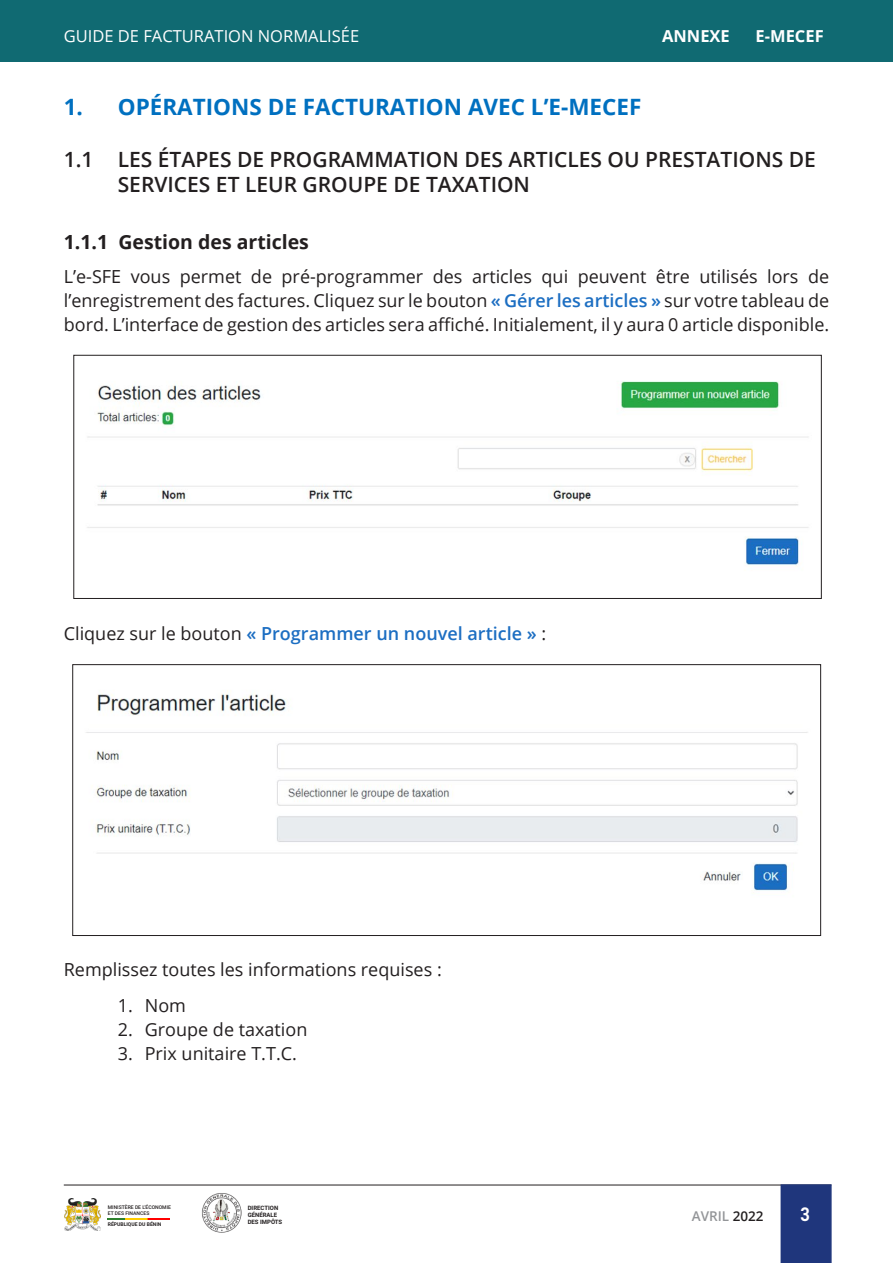
<style>
.page{position:relative;width:893px;height:1263px;background:#fff}
.page>*{position:absolute;margin:0;border:0;box-sizing:border-box;transform-origin:0 0}
.List_Paragraph{font:700 22.5px "Open Sans";color:#0070c0}
.List_Paragraph-2{font:600 21px/25.2px "Open Sans";color:#231f20}
.List_Paragraph-3{font:700 19.5px "Open Sans";color:#231f20}
.t1{font:700 18.9px "Roboto";color:#fff;scale:.87 1}
.t2{font:18px/24px "Open Sans";color:#231f20;text-align:justify}
.t3{font:600 18px "Open Sans";color:#1c6ec2}
.t4{font:16.5px "Open Sans";color:#fff}
.t5{font:700 16.5px "Open Sans";color:#fff}
.t6{font:600 13.5px "Open Sans";color:#939598}
.t7{font:700 6px/7.2px "Roboto";color:#231f20}
.t8{font:500 5.1px/6.4px "Roboto";color:#231f20}
.t9{font:700 5.1px "Roboto";color:#231f20}
.s1{font-weight:600;color:#1c6ec2}
.s2{font-weight:400;color:#231f20}
.s3{color:#231f20}
</style>
<div class="page">
<hr style="left:64px;top:1185px;width:767px;height:1px;background:#231f20">
<img style="left:108px;top:1218px;width:62px;height:2px">
<img style="left:64px;top:1198px;width:37px;height:32px">
<img style="left:202px;top:1193px;width:40px;height:40px">
<div style="left:781px;top:1184px;width:51px;height:79px;background:#1f367c"></div>
<div style="left:0;top:0;width:893px;height:62px;background:#106a72"></div>
<img style="left:87px;top:381px;width:722px;height:186px">
<div style="left:74px;top:355px;width:747px;height:244px;border:1px solid #231f20"></div>
<img style="left:86px;top:690px;width:722px;height:201px">
<p class="t4" style="left:64px;top:24px;width:297px">GUIDE DE FACTURATION NORMALISÉE</p>
<p class="t5" style="left:662px;top:24px;width:69px">ANNEXE</p>
<p class="t5" style="left:756px;top:24px;width:70px">E-MECEF</p>
<p class="List_Paragraph" style="left:64px;top:91px;width:579px">1. OPÉRATIONS DE FACTURATION AVEC L’E-MECEF</p>
<p class="List_Paragraph-2" style="left:118px;top:147px;width:700px;text-indent:-54px">1.1 LES ÉTAPES DE PROGRAMMATION DES ARTICLES OU PRESTATIONS DE<br>SERVICES ET LEUR GROUPE DE TAXATION</p>
<p class="List_Paragraph-3" style="left:64px;top:228px;width:247px">1.1.1 Gestion des articles</p>
<p class="t2" style="left:64px;top:264px;width:767px">L’e-SFE vous permet de pré-programmer des articles qui peuvent être utilisés lors de l’enregistrement des factures. Cliquez sur le bouton <span class="s1">« Gérer les articles »</span> sur votre tableau de bord. L’interface de gestion des articles sera affiché. Initialement, il y aura 0 article disponible.</p>
<p class="t3" style="left:64px;top:621px;width:484px"><span class="s2">Cliquez sur le bouton</span> « Programmer un nouvel article » <span class="s2">:</span></p>
<p class="t2" style="left:64px;top:957px;width:379px">Remplissez toutes les informations requises :</p>
<p class="t2" style="left:118px;top:993px;width:70px">1. Nom</p>
<p class="t2" style="left:118px;top:1017px;width:191px">2. Groupe de taxation</p>
<p class="t2" style="left:118px;top:1041px;width:181px">3. Prix unitaire T.T.C.</p>
<p class="t8" style="left:108px;top:1203px;width:65px">MINISTÈRE DE L’ÉCONOMIE<br>ET DES FINANCES</p>
<p class="t9" style="left:108px;top:1220px;width:55px">RÉPUBLIQUE DU BÉNIN</p>
<p class="t7" style="left:248px;top:1204px;width:36px">DIRECTION<br>GÉNÉRALE<br>DES IMPÔTS</p>
<p class="t6" style="left:692px;top:1206px;width:73px">AVRIL <span class="s3">2022</span></p>
<p class="t1" style="left:800px;top:1201px;width:12px">3</p>
</div>
